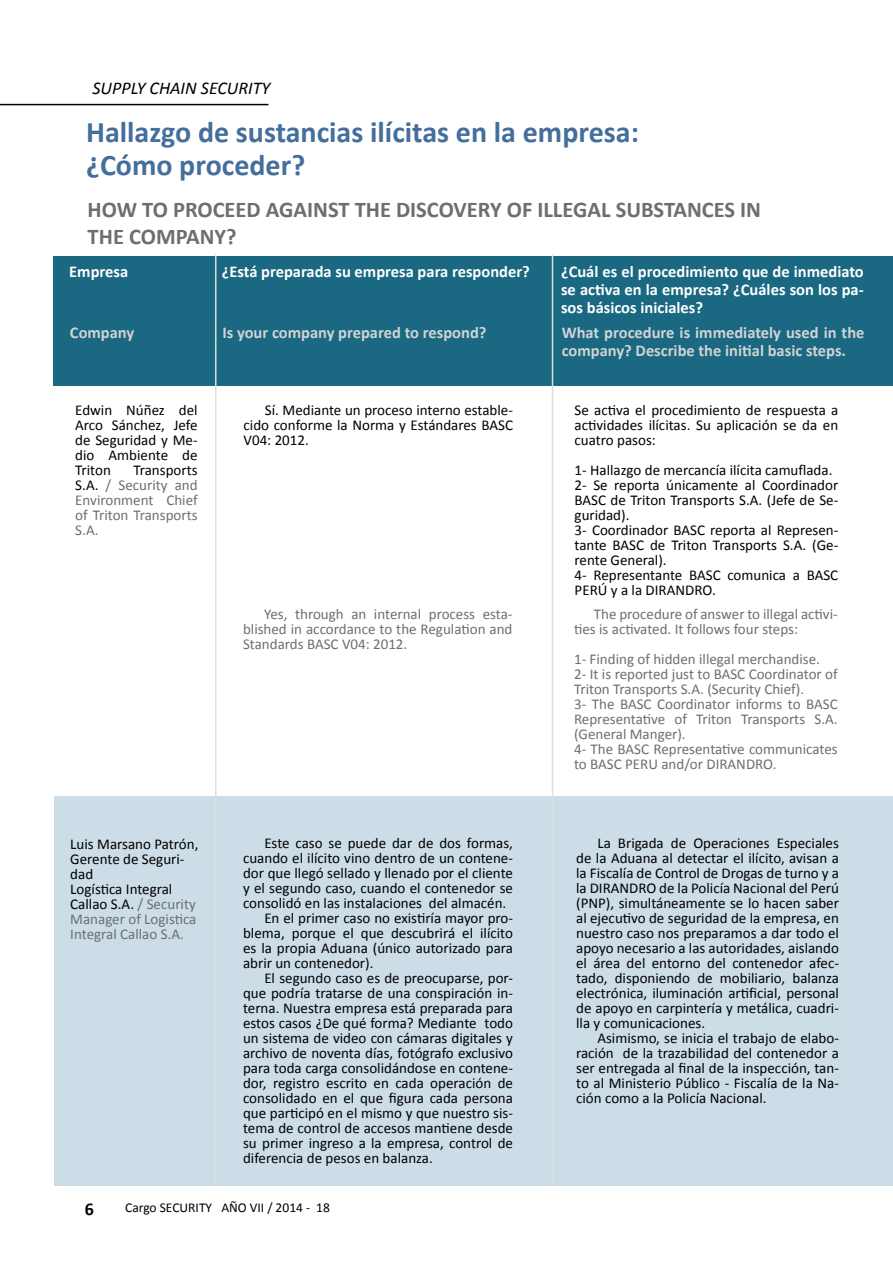
<style>
.page{position:relative;width:893px;height:1263px;background:#fff}
.page>*{position:absolute;margin:0;border:0;box-sizing:border-box;transform-origin:0 0}
.t1{font:700 30px/33px "Calibri";color:#446e9c}
.t2{font:700 22.5px/27px "Calibri";color:#6d6e71}
.t3{font:italic 18px "Calibri";color:#000}
.t4{font:700 18px "Calibri";color:#000}
.t5{font:700 16.5px/18px "Calibri";color:#fff;text-align:justify}
.t6{font:700 16.5px/18px "Calibri";color:#d1d3d4}
.t7{font:15px/15px "Calibri";color:#000;text-align:justify}
.t8{font:15px/15px "Calibri";color:#6d6e71;text-align:justify}
.t9{font:13.5px "Calibri";color:#000}
.s1{color:#000}
.s2{color:#6d6e71}
</style>
<div class="page">
<hr style="left:0;top:104px;width:268px;height:1px;background:#000">
<div style="left:54px;top:797px;width:839px;height:389px;background:#ccdde7"></div>
<div style="left:54px;top:256px;width:837px;height:130px;background:#1a6881"></div>
<hr style="left:892px;top:256px;width:1px;height:130px;background:#1a6881">
<hr style="left:215px;top:255px;width:1px;height:931px;background:#dcddde">
<hr style="left:552px;top:255px;width:1px;height:931px;background:#dcddde">
<p class="t3" style="left:92px;top:76px;width:179px">SUPPLY CHAIN SECURITY</p>
<h1 class="t1" style="left:86px;top:116px;width:554px">Hallazgo de sustancias ilícitas en la empresa: ¿Cómo proceder?</h1>
<h2 class="t2" style="left:88px;top:196px;width:675px">HOW TO PROCEED AGAINST THE DISCOVERY OF ILLEGAL SUBSTANCES IN<br>THE COMPANY?</h2>
<p class="t5" style="left:69px;top:263px;width:61px">Empresa</p>
<p class="t5" style="left:222px;top:262px;width:310px">¿Está preparada su empresa para responder?</p>
<p class="t5" style="left:561px;top:262px;width:304px">¿Cuál es el procedimiento que de inmediato se activa en la empresa? ¿Cuáles son los pa&shy;sos básicos iniciales?</p>
<p class="t6" style="left:70px;top:323px;width:66px">Company</p>
<p class="t6" style="left:222px;top:324px;width:266px">Is your company prepared to respond?</p>
<p class="t6" style="left:562px;top:324px;width:304px">What procedure is immediately used in the company? Describe the initial basic steps.</p>
<p class="t7" style="left:75px;top:403px;width:124px">Edwin Núñez del Arco Sánchez, Jefe de Seguridad y Me&shy;dio Ambiente de Triton</p>
<p class="t8" style="left:75px;top:463px;width:124px;text-indent:58px"><span class="s1">Transports S.A.</span> / Security and Environment Chief of Triton Transports S.A.</p>
<p class="t7" style="left:70px;top:837px;width:130px;text-align:left">Luis Marsano Patrón,<br>Gerente de Seguri&shy;dad<br>Logística Integral<br>Callao S.A. <span class="s2">/ Security<br>Manager of Logistica<br>Integral Callao S.A.</span></p>
<p class="t7" style="left:244px;top:403px;width:271px;text-indent:21px">Sí. Mediante un proceso interno estable&shy;cido conforme la Norma y Estándares BASC V04: 2012.</p>
<p class="t7" style="left:575px;top:403px;width:265px">Se activa el procedimiento de respuesta a actividades ilícitas. Su aplicación se da en cuatro pasos:</p>
<p class="t7" style="left:575px;top:463px;width:265px;text-align:left">1- Hallazgo de mercancía ilícita camuflada.<br>2- Se reporta únicamente al Coordinador<br>BASC de Triton Transports S.A. (Jefe de Se&shy;guridad).<br>3- Coordinador BASC reporta al Represen&shy;tante BASC de Triton Transports S.A. (Ge&shy;rente General).<br>4- Representante BASC comunica a BASC<br>PERÚ y a la DIRANDRO.</p>
<p class="t8" style="left:243px;top:606px;width:271px;text-indent:21px">Yes, through an internal process esta&shy;blished in accordance to the Regulation and Standards BASC V04: 2012.</p>
<p class="t8" style="left:574px;top:606px;width:265px;text-indent:20px">The procedure of answer to illegal activi&shy;ties is activated. It follows four steps:</p>
<p class="t8" style="left:574px;top:651px;width:265px;text-align:left">1- Finding of hidden illegal merchandise.<br>2- It is reported just to BASC Coordinator of Triton Transports S.A. (Security Chief).<br>3- The BASC Coordinator informs to BASC Representative of Triton Transports S.A. (General Manger).<br>4- The BASC Representative communicates to BASC PERU and/or DIRANDRO.</p>
<p class="t7" style="left:264px;top:835px;width:250px">Este caso se puede dar de dos formas,</p>
<p class="t7" style="left:243px;top:850px;width:271px">cuando el ilícito vino dentro de un contene-</p>
<p class="t7" style="left:243px;top:865px;width:271px">dor que llegó sellado y llenado por el cliente</p>
<p class="t7" style="left:243px;top:880px;width:271px">y el segundo caso, cuando el contenedor se</p>
<p class="t7" style="left:243px;top:895px;width:265px">consolidó en las instalaciones del almacén.</p>
<p class="t7" style="left:264px;top:910px;width:250px">En el primer caso no existiría mayor pro-</p>
<p class="t7" style="left:243px;top:925px;width:271px">blema, porque el que descubrirá el ilícito</p>
<p class="t7" style="left:243px;top:940px;width:271px">es la propia Aduana (único autorizado para</p>
<p class="t7" style="left:243px;top:955px;width:132px">abrir un contenedor).</p>
<p class="t7" style="left:264px;top:970px;width:250px">El segundo caso es de preocuparse, por-</p>
<p class="t7" style="left:243px;top:985px;width:271px">que podría tratarse de una conspiración in-</p>
<p class="t7" style="left:243px;top:1000px;width:271px">terna. Nuestra empresa está preparada para</p>
<p class="t7" style="left:243px;top:1015px;width:271px">estos casos ¿De qué forma? Mediante todo</p>
<p class="t7" style="left:243px;top:1030px;width:271px">un sistema de video con cámaras digitales y</p>
<p class="t7" style="left:243px;top:1045px;width:271px">archivo de noventa días, fotógrafo exclusivo</p>
<p class="t7" style="left:243px;top:1060px;width:271px">para toda carga consolidándose en contene-</p>
<p class="t7" style="left:243px;top:1075px;width:271px">dor, registro escrito en cada operación de</p>
<p class="t7" style="left:243px;top:1090px;width:271px">consolidado en el que figura cada persona</p>
<p class="t7" style="left:243px;top:1105px;width:271px">que participó en el mismo y que nuestro sis-</p>
<p class="t7" style="left:243px;top:1120px;width:271px">tema de control de accesos mantiene desde</p>
<p class="t7" style="left:243px;top:1135px;width:271px">su primer ingreso a la empresa, control de</p>
<p class="t7" style="left:243px;top:1150px;width:191px">diferencia de pesos en balanza.</p>
<p class="t7" style="left:576px;top:835px;width:264px;text-indent:21px">La Brigada de Operaciones Especiales de la Aduana al detectar el ilícito, avisan a la Fiscalía de Control de Drogas de turno y a la DIRANDRO de la Policía Nacional del Perú (PNP), simultáneamente se lo hacen saber al ejecutivo de seguridad de la empresa, en nuestro caso nos preparamos a dar todo el apoyo necesario a las autoridades, aislando el área del entorno del contenedor afec&shy;tado, disponiendo de mobiliario, balanza electrónica, iluminación artificial, personal de apoyo en carpintería y metálica, cuadri&shy;lla y comunicaciones.</p>
<p class="t7" style="left:576px;top:1030px;width:264px;text-indent:21px">Asimismo, se inicia el trabajo de elabo&shy;ración de la trazabilidad del contenedor a ser entregada al final de la inspección, tan&shy;to al Ministerio Público - Fiscalía de la Na&shy;ción como a la Policía Nacional.</p>
<p class="t4" style="left:85px;top:1197px;width:11px">6</p>
<p class="t9" style="left:125px;top:1199px;width:206px">Cargo SECURITY AÑO VII / 2014 - 18</p>
</div>
